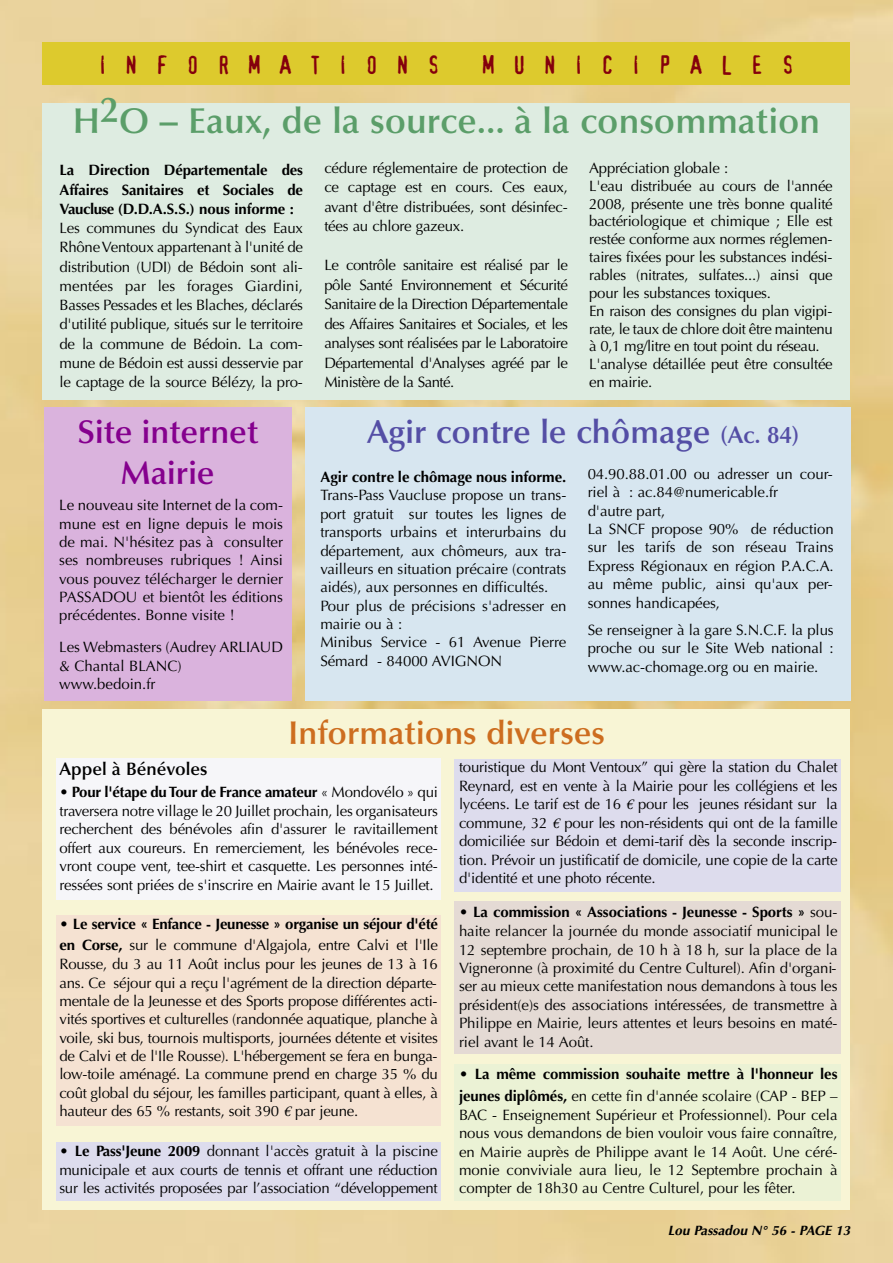
<style>
.page{position:relative;width:893px;height:1263px;background:#fff}
.page>*{position:absolute;margin:0;border:0;box-sizing:border-box;transform-origin:0 0}
.t1{font:600 36px "Optima";color:#5b9e69}
.t2{font:600 33px "Optima";color:#544ea5}
.t3{font:600 33px "Optima";color:#cd6d1f}
.t4{font:600 33px/40.5px "Optima";color:#85008e;text-align:center}
.t5{font:24.75px "Confidential";letter-spacing:.75em;color:#84000c}
.t6{font:600 18px "Optima";color:#000}
.t7{font:15px/18.5px "Optima";letter-spacing:-.015em;color:#000;text-align:justify}
.t8{font:700 15px/21.5px "Optima";letter-spacing:-.01em;color:#000}
.t9{font:italic 700 13.5px "Optima";color:#000}
.s1{font-size:24px}
.s2{font-weight:700}
.s3{font-weight:400}
.s4{font-family:"Adobe Garamond Pro";font-style:italic}
</style>
<div class="page">
<img style="left:0;top:0;width:893px;height:1263px">
<div style="left:43px;top:43px;width:807px;height:42px;background:#ddca2d"></div>
<div style="left:43px;top:709px;width:807px;height:501px;background:#f8f5d5"></div>
<div style="left:56px;top:758px;width:385px;height:142px;background:#f6f6f9"></div>
<div style="left:56px;top:915px;width:385px;height:211px;background:#f5e2d2"></div>
<div style="left:56px;top:1143px;width:385px;height:58px;background:#dddced"></div>
<div style="left:454px;top:1064px;width:386px;height:137px;background:#ebf2d5"></div>
<div style="left:454px;top:901px;width:386px;height:152px;background:#e4dad4"></div>
<div style="left:454px;top:759px;width:386px;height:133px;background:#dddced"></div>
<div style="left:43px;top:103px;width:807px;height:297px;background:#deece1"></div>
<div style="left:305px;top:408px;width:545px;height:293px;background:#d7e6f0"></div>
<div style="left:45px;top:408px;width:247px;height:293px;background:#dab3dd"></div>
<h3 class="t5" style="left:99px;top:50px;width:343px">INFORMATIONS</h3>
<h3 class="t5" style="left:482px;top:50px;width:313px">MUNICIPALES</h3>
<h1 class="t1" style="left:73px;top:107px;width:749px">H2O – Eaux, de la source... à la consommation</h1>
<p class="t8" style="left:60px;top:161px;width:245px;line-height:19.2px;text-align:justify">La Direction Départementale des Affaires Sanitaires et Sociales de Vaucluse (D.D.A.S.S.) nous informe :</p>
<p class="t7" style="left:60px;top:220px;width:245px;line-height:19.2px">Les communes du Syndicat des Eaux RhôneVentoux appartenant à l'unité de distribution (UDI) de Bédoin sont ali&shy;mentées par les forages Giardini, Basses Pessades et les Blaches, déclarés d'utilité publique, situés sur le territoire de la commune de Bédoin. La com&shy;mune de Bédoin est aussi desservie par le captage de la source Bélézy, la pro-</p>
<h2 class="t4" style="left:78px;top:415px;width:182px">Site internet<br>Mairie</h2>
<p class="t7" style="left:59px;top:497px;width:225px">Le nouveau site Internet de la com&shy;mune est en ligne depuis le mois de mai. N'hésitez pas à consulter ses nombreuses rubriques ! Ainsi vous pouvez télécharger le dernier PASSADOU et bientôt les éditions précédentes. Bonne visite !</p>
<p class="t7" style="left:59px;top:639px;width:225px;text-align:left">Les Webmasters (Audrey ARLIAUD &amp; Chantal BLANC)<br>www.bedoin.fr</p>
<p class="t7" style="left:324px;top:159px;width:245px;line-height:19.5px">cédure réglementaire de protection de ce captage est en cours. Ces eaux, avant d'être distribuées, sont désinfec&shy;tées au chlore gazeux.</p>
<p class="t7" style="left:324px;top:257px;width:245px;line-height:19.5px">Le contrôle sanitaire est réalisé par le pôle Santé Environnement et Sécurité Sanitaire de la Direction Départementale des Affaires Sanitaires et Sociales, et les analyses sont réalisées par le Laboratoire Départemental d'Analyses agréé par le Ministère de la Santé.</p>
<p class="t7" style="left:589px;top:160px;width:245px;line-height:17.9px;text-align:left">Appréciation globale :<br>L'eau distribuée au cours de l'année 2008, présente une très bonne qualité bactériologique et chimique ; Elle est restée conforme aux normes réglemen&shy;taires fixées pour les substances indési&shy;rables (nitrates, sulfates...) ainsi que pour les substances toxiques.<br>En raison des consignes du plan vigipi&shy;rate, le taux de chlore doit être maintenu à 0,1 mg/litre en tout point du réseau.<br>L'analyse détaillée peut être consultée en mairie.</p>
<h2 class="t2" style="left:367px;top:419px;width:434px">Agir contre le chômage <span class="s1">(Ac. 84)</span></h2>
<p class="t8" style="left:320px;top:466px;width:248px">Agir contre le chômage nous informe.</p>
<p class="t7" style="left:320px;top:488px;width:248px;text-align:left">Trans-Pass Vaucluse propose un trans&shy;port gratuit sur toutes les lignes de transports urbains et interurbains du département, aux chômeurs, aux tra&shy;vailleurs en situation précaire (contrats aidés), aux personnes en difficultés.<br>Pour plus de précisions s'adresser en mairie ou à :<br>Minibus Service - 61 Avenue Pierre Sémard - 84000 AVIGNON</p>
<p class="t7" style="left:588px;top:466px;width:248px;text-align:left">04.90.88.01.00 ou adresser un cour&shy;riel à : ac.84@numericable.fr<br>d'autre part,<br>La SNCF propose 90% de réduction sur les tarifs de son réseau Trains<br>Express Régionaux en région P.A.C.A. au même public, ainsi qu'aux per&shy;sonnes handicapées,</p>
<p class="t7" style="left:588px;top:622px;width:248px">Se renseigner à la gare S.N.C.F. la plus proche ou sur le Site Web national : www.ac-chomage.org ou en mairie.</p>
<h2 class="t3" style="left:288px;top:720px;width:318px">Informations diverses</h2>
<p class="t6" style="left:60px;top:761px;width:149px">Appel à Bénévoles</p>
<p class="t7" style="left:60px;top:784px;width:380px">• <span class="s2">Pour l'étape du Tour de France amateur</span> « Mondovélo » qui traversera notre village le 20 Juillet prochain, les organisateurs recherchent des bénévoles afin d'assurer le ravitaillement offert aux coureurs. En remerciement, les bénévoles rece&shy;vront coupe vent, tee-shirt et casquette. Les personnes inté&shy;ressées sont priées de s'inscrire en Mairie avant le 15 Juillet.</p>
<p class="t8" style="left:59px;top:913px;width:380px"><span class="s3">•</span> Le service « Enfance - Jeunesse » organise un séjour d'été en Corse, <span class="s3">sur le commune d'Algajola, entre Calvi et l'Ile</span></p>
<p class="t7" style="left:59px;top:956px;width:380px">Rousse, du 3 au 11 Août inclus pour les jeunes de 13 à 16 ans. Ce séjour qui a reçu l'agrément de la direction départe&shy;mentale de la Jeunesse et des Sports propose différentes acti&shy;vités sportives et culturelles (randonnée aquatique, planche à voile, ski bus, tournois multisports, journées détente et visites de Calvi et de l'Ile Rousse). L'hébergement se fera en bunga&shy;low-toile aménagé. La commune prend en charge 35 % du coût global du séjour, les familles participant, quant à elles, à hauteur des 65 % restants, soit 390 <span class="s4">€</span> par jeune.</p>
<p class="t7" style="left:59px;top:1143px;width:380px">• <span class="s2">Le Pass'Jeune 2009</span> donnant l'accès gratuit à la piscine municipale et aux courts de tennis et offrant une réduction sur les activités proposées par l’association “développement</p>
<p class="t7" style="left:459px;top:760px;width:380px">touristique du Mont Ventoux” qui gère la station du Chalet Reynard, est en vente à la Mairie pour les collégiens et les lycéens. Le tarif est de 16 <span class="s4">€</span> pour les jeunes résidant sur la commune, 32 <span class="s4">€</span> pour les non-résidents qui ont de la famille domiciliée sur Bédoin et demi-tarif dès la seconde inscrip&shy;tion. Prévoir un justificatif de domicile, une copie de la carte d'identité et une photo récente.</p>
<p class="t7" style="left:459px;top:904px;width:380px">• <span class="s2">La commission « Associations - Jeunesse - Sports »</span> sou&shy;haite relancer la journée du monde associatif municipal le 12 septembre prochain, de 10 h à 18 h, sur la place de la Vigneronne (à proximité du Centre Culturel). Afin d'organi&shy;ser au mieux cette manifestation nous demandons à tous les président(e)s des associations intéressées, de transmettre à Philippe en Mairie, leurs attentes et leurs besoins en maté&shy;riel avant le 14 Août.</p>
<p class="t8" style="left:459px;top:1064px;width:380px"><span class="s3">•</span> La même commission souhaite mettre à l'honneur les jeunes diplômés, <span class="s3">en cette fin d'année scolaire (CAP - BEP –</span></p>
<p class="t7" style="left:459px;top:1107px;width:380px">BAC - Enseignement Supérieur et Professionnel). Pour cela nous vous demandons de bien vouloir vous faire connaître, en Mairie auprès de Philippe avant le 14 Août. Une céré&shy;monie conviviale aura lieu, le 12 Septembre prochain à compter de 18h30 au Centre Culturel, pour les fêter.</p>
<p class="t9" style="left:668px;top:1225px;width:184px">Lou Passadou N° 56 - PAGE 13</p>
</div>
